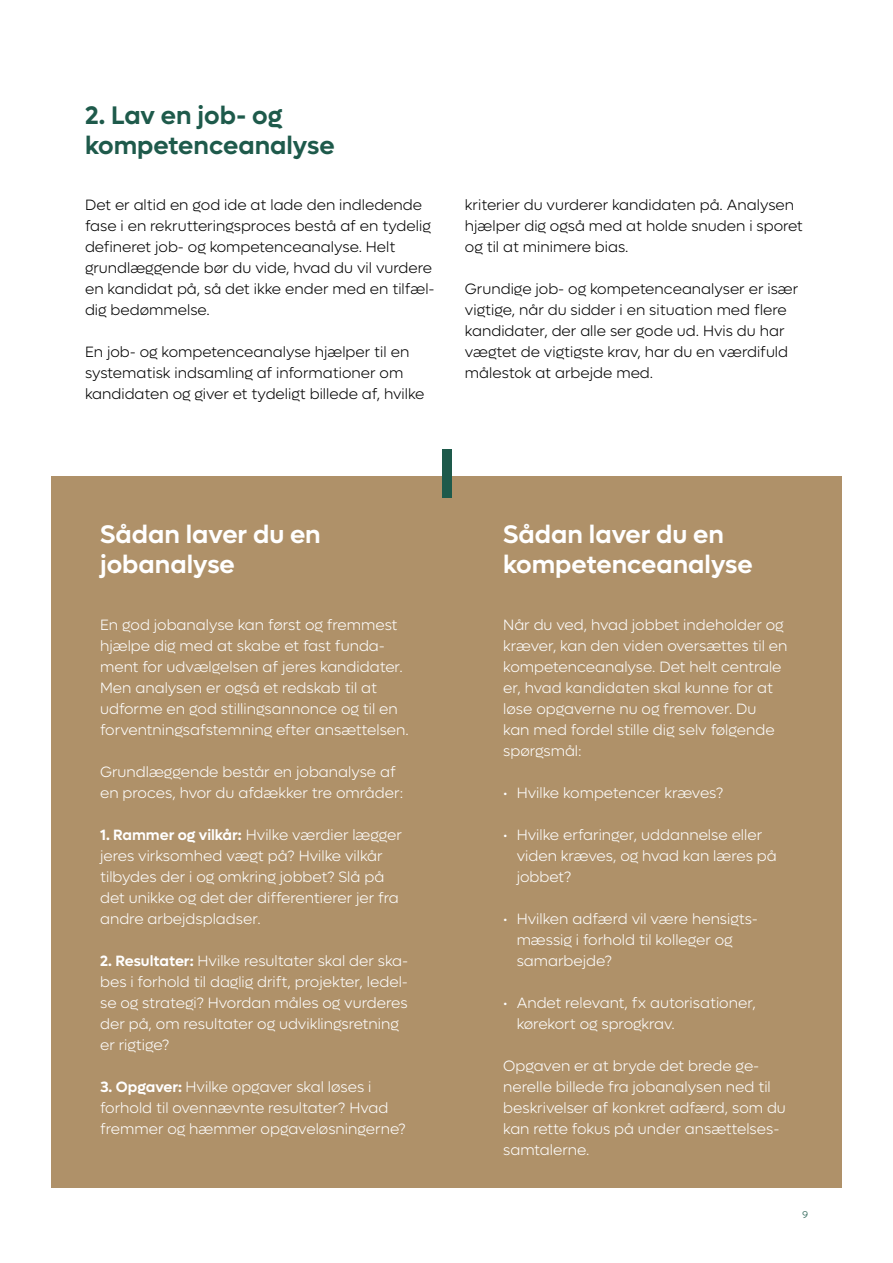
<style>
.page{position:relative;width:893px;height:1263px;background:#fff}
.page>*{position:absolute;margin:0;border:0;box-sizing:border-box;transform-origin:0 0}
.t1{font:600 25.5px/30px "Lufga";color:#fff}
.t2{font:600 25.5px/30px "Lufga";color:#1e5a4b}
.t3{font:300 15px/21px "Lufga";color:#fff}
.t4{font:300 15px/21px "Lufga";color:#000}
.t5{font:300 9.75px "Lufga";color:#1e5a4b}
.s1{font-weight:600}
</style>
<div class="page">
<div style="left:51px;top:476px;width:791px;height:711px;background:#af9169"></div>
<div style="left:442px;top:450px;width:10px;height:48px;background:#1e5a4b"></div>
<h1 class="t2" style="left:85px;top:100px;width:251px">2. Lav en job- og kompetenceanalyse</h1>
<p class="t4" style="left:85px;top:194px;width:351px">Det er altid en god ide at lade den indledende fase i en rekrutteringsproces bestå af en tydelig defineret job- og kompetenceanalyse. Helt grundlæggende bør du vide, hvad du vil vurdere en kandidat på, så det ikke ender med en tilfæl&shy;dig bedømmelse.</p>
<p class="t4" style="left:85px;top:341px;width:341px">En job- og kompetenceanalyse hjælper til en systematisk indsamling af informationer om kandidaten og giver et tydeligt billede af, hvilke</p>
<p class="t4" style="left:465px;top:194px;width:339px">kriterier du vurderer kandidaten på. Analysen hjælper dig også med at holde snuden i sporet og til at minimere bias.</p>
<p class="t4" style="left:465px;top:278px;width:335px">Grundige job- og kompetenceanalyser er især vigtige, når du sidder i en situation med flere kandidater, der alle ser gode ud. Hvis du har vægtet de vigtigste krav, har du en værdifuld målestok at arbejde med.</p>
<h1 class="t1" style="left:100px;top:519px;width:222px">Sådan laver du en jobanalyse</h1>
<p class="t3" style="left:100px;top:614px;width:310px">En god jobanalyse kan først og fremmest hjælpe dig med at skabe et fast funda&shy;ment for udvælgelsen af jeres kandidater.<br>Men analysen er også et redskab til at udforme en god stillingsannonce og til en forventningsafstemning efter ansættelsen.</p>
<p class="t3" style="left:100px;top:761px;width:305px">Grundlæggende består en jobanalyse af en proces, hvor du afdækker tre områder:</p>
<p class="t3" style="left:100px;top:824px;width:303px"><span class="s1">1. Rammer og vilkår:</span> Hvilke værdier lægger jeres virksomhed vægt på? Hvilke vilkår tilbydes der i og omkring jobbet? Slå på det unikke og det der differentierer jer fra andre arbejdspladser.</p>
<p class="t3" style="left:100px;top:950px;width:310px"><span class="s1">2. Resultater:</span> Hvilke resultater skal der ska&shy;bes i forhold til daglig drift, projekter, ledel&shy;se og strategi? Hvordan måles og vurderes der på, om resultater og udviklingsretning er rigtige?</p>
<p class="t3" style="left:100px;top:1076px;width:307px"><span class="s1">3. Opgaver:</span> Hvilke opgaver skal løses i forhold til ovennævnte resultater? Hvad fremmer og hæmmer opgaveløsningerne?</p>
<h1 class="t1" style="left:503px;top:519px;width:251px">Sådan laver du en kompetenceanalyse</h1>
<p class="t3" style="left:503px;top:614px;width:286px">Når du ved, hvad jobbet indeholder og kræver, kan den viden oversættes til en kompetenceanalyse. Det helt centrale er, hvad kandidaten skal kunne for at løse opgaverne nu og fremover. Du<br>kan med fordel stille dig selv følgende spørgsmål:</p>
<p class="t3" style="left:503px;top:782px;width:222px">• Hvilke kompetencer kræves?</p>
<p class="t3" style="left:517px;top:824px;width:262px;text-indent:-14px">• Hvilke erfaringer, uddannelse eller viden kræves, og hvad kan læres på jobbet?</p>
<p class="t3" style="left:517px;top:908px;width:243px;text-indent:-14px">• Hvilken adfærd vil være hensigts&shy;mæssig i forhold til kolleger og samarbejde?</p>
<p class="t3" style="left:517px;top:992px;width:241px;text-indent:-14px">• Andet relevant, fx autorisationer, kørekort og sprogkrav.</p>
<p class="t3" style="left:503px;top:1055px;width:284px">Opgaven er at bryde det brede ge&shy;nerelle billede fra jobanalysen ned til beskrivelser af konkret adfærd, som du kan rette fokus på under ansættelses&shy;samtalerne.</p>
<p class="t5" style="left:802px;top:1209px;width:7px">9</p>
</div>
